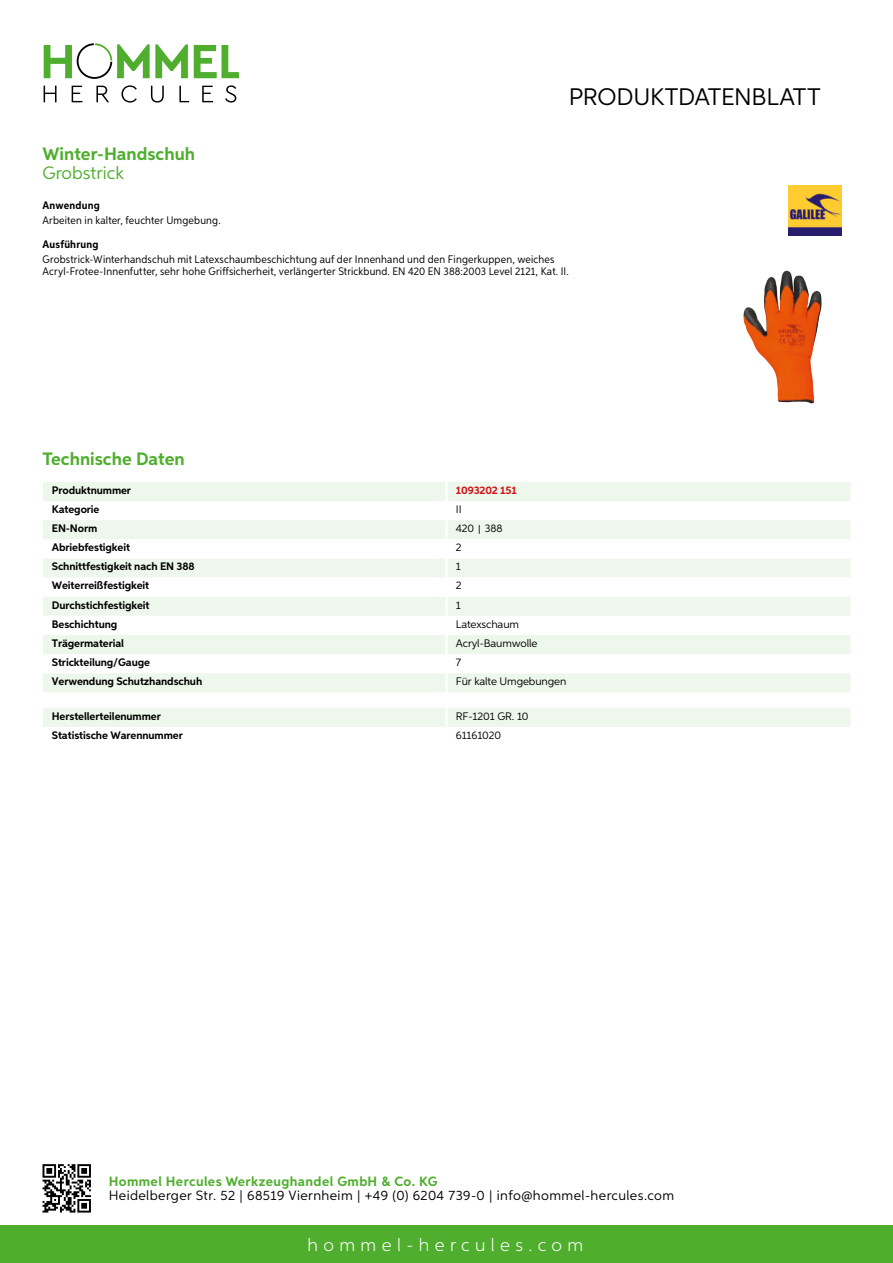
<style>
.page{position:relative;width:893px;height:1263px;background:#fff}
.page>*{position:absolute;margin:0;border:0;box-sizing:border-box;transform-origin:0 0}
.t1{font:24px "Aspira";letter-spacing:-.01em;color:#000}
.t2{font:700 18px "Aspira";color:#50ae2f}
.t3{font:300 18px "Aspira";letter-spacing:.3em;color:#fff}
.t4{font:18px "Aspira";color:#50ae2f}
.t5{font:13.5px "Aspira";letter-spacing:.03em;color:#000}
.t6{font:700 13.5px "Aspira";letter-spacing:.03em;color:#50ae2f}
.t7{font:10.95px/12px "Aspira Nar";letter-spacing:.015em;color:#000}
.t8{font:700 10.95px "Aspira";letter-spacing:-.01em;color:#000}
.t9{font:10.95px "Aspira";letter-spacing:-.01em;color:#000}
.t10{font:700 10.95px "Aspira Nar";letter-spacing:.02em;color:#000}
.t11{font:700 10.95px "Aspira";letter-spacing:-.01em;color:#cd1013}
.s1{font-family:"Wuerth Global";font-size:10.5px}
</style>
<div class="page">
<div style="left:0;top:1226px;width:893px;height:37px;background:#50ae2f"></div>
<svg style="left:43px;top:1164px;width:48px;height:48px"></svg>
<svg style="left:194px;top:45px;width:45px;height:33px"></svg>
<svg style="left:44px;top:43px;width:144px;height:36px"></svg>
<svg style="left:44px;top:86px;width:13px;height:16px"></svg>
<svg style="left:72px;top:86px;width:10px;height:16px"></svg>
<svg style="left:96px;top:86px;width:13px;height:16px"></svg>
<svg style="left:121px;top:85px;width:16px;height:18px"></svg>
<svg style="left:151px;top:86px;width:13px;height:17px"></svg>
<svg style="left:179px;top:86px;width:10px;height:16px"></svg>
<svg style="left:202px;top:86px;width:11px;height:16px"></svg>
<svg style="left:225px;top:85px;width:11px;height:18px"></svg>
<div style="left:43px;top:482px;width:807px;height:210px;background:#eef7eb"></div>
<svg style="left:43px;top:501px;width:807px;height:172px"></svg>
<hr style="left:445px;top:482px;width:3px;height:19px;background:#fff">
<hr style="left:445px;top:501px;width:3px;height:19px;background:#fff">
<hr style="left:445px;top:520px;width:3px;height:19px;background:#fff">
<hr style="left:445px;top:539px;width:3px;height:19px;background:#fff">
<hr style="left:445px;top:558px;width:3px;height:19px;background:#fff">
<hr style="left:445px;top:577px;width:3px;height:20px;background:#fff">
<hr style="left:445px;top:597px;width:3px;height:19px;background:#fff">
<hr style="left:445px;top:616px;width:3px;height:19px;background:#fff">
<hr style="left:445px;top:635px;width:3px;height:19px;background:#fff">
<hr style="left:445px;top:654px;width:3px;height:19px;background:#fff">
<hr style="left:445px;top:673px;width:3px;height:19px;background:#fff">
<div style="left:43px;top:708px;width:807px;height:19px;background:#eef7eb"></div>
<img style="left:743px;top:271px;width:79px;height:132px">
<img style="left:789px;top:185px;width:53px;height:50px">
<h1 class="t1" style="left:569px;top:82px;width:253px">Produktdatenblatt</h1>
<h2 class="t2" style="left:43px;top:142px;width:154px">Winter-Handschuh</h2>
<h2 class="t4" style="left:43px;top:162px;width:83px">Grobstrick</h2>
<p class="t10" style="left:43px;top:199px;width:59px">Anwendung</p>
<p class="t7" style="left:43px;top:214px;width:180px">Arbeiten in kalter, feuchter Umgebung.</p>
<p class="t10" style="left:43px;top:237px;width:58px">Ausführung</p>
<p class="t7" style="left:43px;top:253px;width:528px">Grobstrick-Winterhandschuh mit Latexschaumbeschichtung auf der Innenhand und den Fingerkuppen, weiches<br>Acryl-Frotee-Innenfutter, sehr hohe Griffsicherheit, verlängerter Strickbund. EN 420 EN 388:2003 Level 2121, Kat. II.</p>
<h2 class="t2" style="left:43px;top:448px;width:144px">Technische Daten</h2>
<p class="t8" style="left:52px;top:483px;width:81px">Produktnummer</p>
<p class="t11" style="left:456px;top:483px;width:62px">1093202 151</p>
<p class="t8" style="left:52px;top:502px;width:49px">Kategorie</p>
<p class="t9" style="left:456px;top:502px;width:7px">II</p>
<p class="t8" style="left:52px;top:521px;width:47px">EN-Norm</p>
<p class="t9" style="left:456px;top:522px;width:48px">420 <span class="s1">|</span> 388</p>
<p class="t8" style="left:52px;top:541px;width:80px">Abriebfestigkeit</p>
<p class="t9" style="left:456px;top:541px;width:7px">2</p>
<p class="t8" style="left:52px;top:560px;width:144px">Schnittfestigkeit nach EN 388</p>
<p class="t9" style="left:456px;top:560px;width:7px">1</p>
<p class="t8" style="left:52px;top:579px;width:99px">Weiterreißfestigkeit</p>
<p class="t9" style="left:456px;top:579px;width:7px">2</p>
<p class="t8" style="left:52px;top:598px;width:99px">Durchstichfestigkeit</p>
<p class="t9" style="left:456px;top:598px;width:7px">1</p>
<p class="t8" style="left:52px;top:617px;width:67px">Beschichtung</p>
<p class="t9" style="left:456px;top:617px;width:65px">Latexschaum</p>
<p class="t8" style="left:52px;top:636px;width:74px">Trägermaterial</p>
<p class="t9" style="left:456px;top:636px;width:83px">Acryl-Baumwolle</p>
<p class="t8" style="left:52px;top:655px;width:100px">Strickteilung/Gauge</p>
<p class="t9" style="left:456px;top:655px;width:7px">7</p>
<p class="t8" style="left:52px;top:675px;width:152px">Verwendung Schutzhandschuh</p>
<p class="t9" style="left:456px;top:675px;width:112px">Für kalte U mgebungen</p>
<p class="t8" style="left:52px;top:709px;width:111px">Herstellerteilenummer</p>
<p class="t9" style="left:456px;top:709px;width:74px">RF-1201 GR. 10</p>
<p class="t8" style="left:52px;top:728px;width:132px">Statistische Warennummer</p>
<p class="t9" style="left:456px;top:728px;width:47px">61161020</p>
<p class="t6" style="left:109px;top:1172px;width:330px">Hommel Hercules Werkzeughandel GmbH &amp; Co. KG</p>
<p class="t5" style="left:109px;top:1187px;width:567px">Heidelberger Str. 52 | 68519 Viernheim | +49 (0) 6204 739-0 | info@hommel-hercules.com</p>
<h2 class="t3" style="left:307px;top:1234px;width:277px">hommel-hercules.com</h2>
</div>
